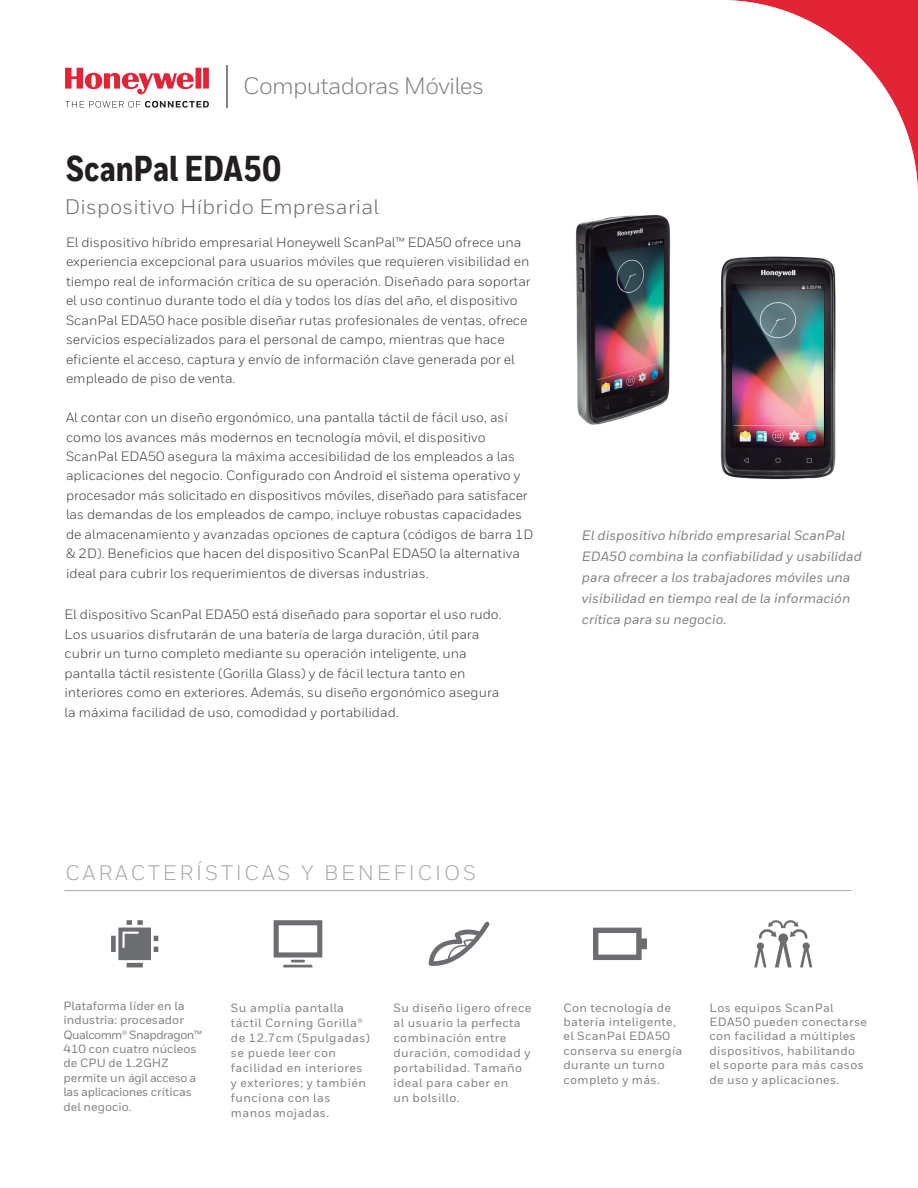
<style>
.page{position:relative;width:918px;height:1188px;background:#fff}
.page>*{position:absolute;margin:0;border:0;box-sizing:border-box;transform-origin:0 0}
.t1{font:800 36px "Honeywell Cond";color:#231f20}
.t2{font:23.7px "Honeywell Sans";letter-spacing:-.03em;color:#808285}
.t3{font:21px "Honeywell Sans";letter-spacing:.01em;color:#6c6d70}
.t4{font:21px "Honeywell Sans";letter-spacing:.135em;color:#a8a9ad}
.t5{font:13.5px/19.5px "Honeywell Sans";color:#3e3e3f}
.t6{font:italic 500 13.5px/21px "Honeywell Sans";color:#808285}
.t7{font:500 12px/15px "Honeywell Sans";letter-spacing:.025em;color:#808285}
.t8{font:500 12px/14.4px "Honeywell Sans";color:#808285}
</style>
<div class="page">
<svg style="left:728px;top:0;width:190px;height:190px"></svg>
<hr style="left:226px;top:65px;width:2px;height:43px;background:#808285">
<hr style="left:64px;top:890px;width:787px;height:1px;background:#a8a9ad">
<svg style="left:111px;top:920px;width:47px;height:47px"></svg>
<svg style="left:274px;top:920px;width:48px;height:47px"></svg>
<svg style="left:429px;top:921px;width:61px;height:45px"></svg>
<svg style="left:593px;top:928px;width:54px;height:32px"></svg>
<svg style="left:754px;top:920px;width:58px;height:47px"></svg>
<svg style="left:65px;top:68px;width:144px;height:27px"></svg>
<svg style="left:65px;top:101px;width:144px;height:7px"></svg>
<img style="left:720px;top:256px;width:116px;height:224px">
<img style="left:575px;top:214px;width:96px;height:211px">
<h2 class="t2" style="left:243px;top:71px;width:242px">Computadoras Móviles</h2>
<h1 class="t1" style="left:67px;top:147px;width:216px">ScanPal EDA50</h1>
<h3 class="t3" style="left:65px;top:194px;width:316px">Dispositivo Híbrido Empresarial</h3>
<p class="t5" style="left:66px;top:233px;width:466px">El dispositivo híbrido empresarial Honeywell ScanPal™ EDA50 ofrece una experiencia excepcional para usuarios móviles que requieren visibilidad en tiempo real de información crítica de su operación. Diseñado para soportar el uso continuo durante todo el día y todos los días del año, el dispositivo ScanPal EDA50 hace posible diseñar rutas profesionales de ventas, ofrece servicios especializados para el personal de campo, mientras que hace eficiente el acceso, captura y envío de información clave generada por el empleado de piso de venta.</p>
<p class="t5" style="left:66px;top:408px;width:469px">Al contar con un diseño ergonómico, una pantalla táctil de fácil uso, así como los avances más modernos en tecnología móvil, el dispositivo ScanPal EDA50 asegura la máxima accesibilidad de los empleados a las aplicaciones del negocio. Configurado con Android el sistema operativo y procesador más solicitado en dispositivos móviles, diseñado para satisfacer las demandas de los empleados de campo, incluye robustas capacidades de almacenamiento y avanzadas opciones de captura (códigos de barra 1D &amp; 2D). Beneficios que hacen del dispositivo ScanPal EDA50 la alternativa ideal para cubrir los requerimientos de diversas industrias.</p>
<p class="t5" style="left:65px;top:605px;width:439px">El dispositivo ScanPal EDA50 está diseñado para soportar el uso rudo.<br>Los usuarios disfrutarán de una batería de larga duración, útil para cubrir un turno completo mediante su operación inteligente, una pantalla táctil resistente (Gorilla Glass) y de fácil lectura tanto en interiores como en exteriores. Además, su diseño ergonómico asegura la máxima facilidad de uso, comodidad y portabilidad.</p>
<p class="t6" style="left:582px;top:525px;width:282px">El dispositivo híbrido empresarial ScanPal EDA50 combina la confiabilidad y usabilidad para ofrecer a los trabajadores móviles una visibilidad en tiempo real de la información crítica para su negocio.</p>
<h3 class="t4" style="left:65px;top:860px;width:412px">CARACTERÍSTICAS Y BENEFICIOS</h3>
<p class="t8" style="left:64px;top:999px;width:140px">Plataforma líder en la industria: procesador<br>Qualcomm® Snapdragon™<br>410 con cuatro núcleos de CPU de 1.2GHZ permite un ágil acceso a las aplicaciones críticas del negocio.</p>
<p class="t7" style="left:231px;top:1000px;width:141px">Su amplia pantalla táctil Corning Gorilla® de 12.7cm (5pulgadas) se puede leer con facilidad en interiores y exteriores; y también funciona con las manos mojadas.</p>
<p class="t7" style="left:393px;top:1000px;width:140px">Su diseño ligero ofrece al usuario la perfecta combinación entre duración, comodidad y portabilidad. Tamaño ideal para caber en<br>un bolsillo.</p>
<p class="t7" style="left:564px;top:1000px;width:121px;line-height:14.4px">Con tecnología de batería inteligente, el ScanPal EDA50 conserva su energía durante un turno completo y más.</p>
<p class="t7" style="left:710px;top:1000px;width:159px;line-height:14.4px">Los equipos ScanPal<br>EDA50 pueden conectarse con facilidad a múltiples dispositivos, habilitando el soporte para más casos de uso y aplicaciones.</p>
</div>
